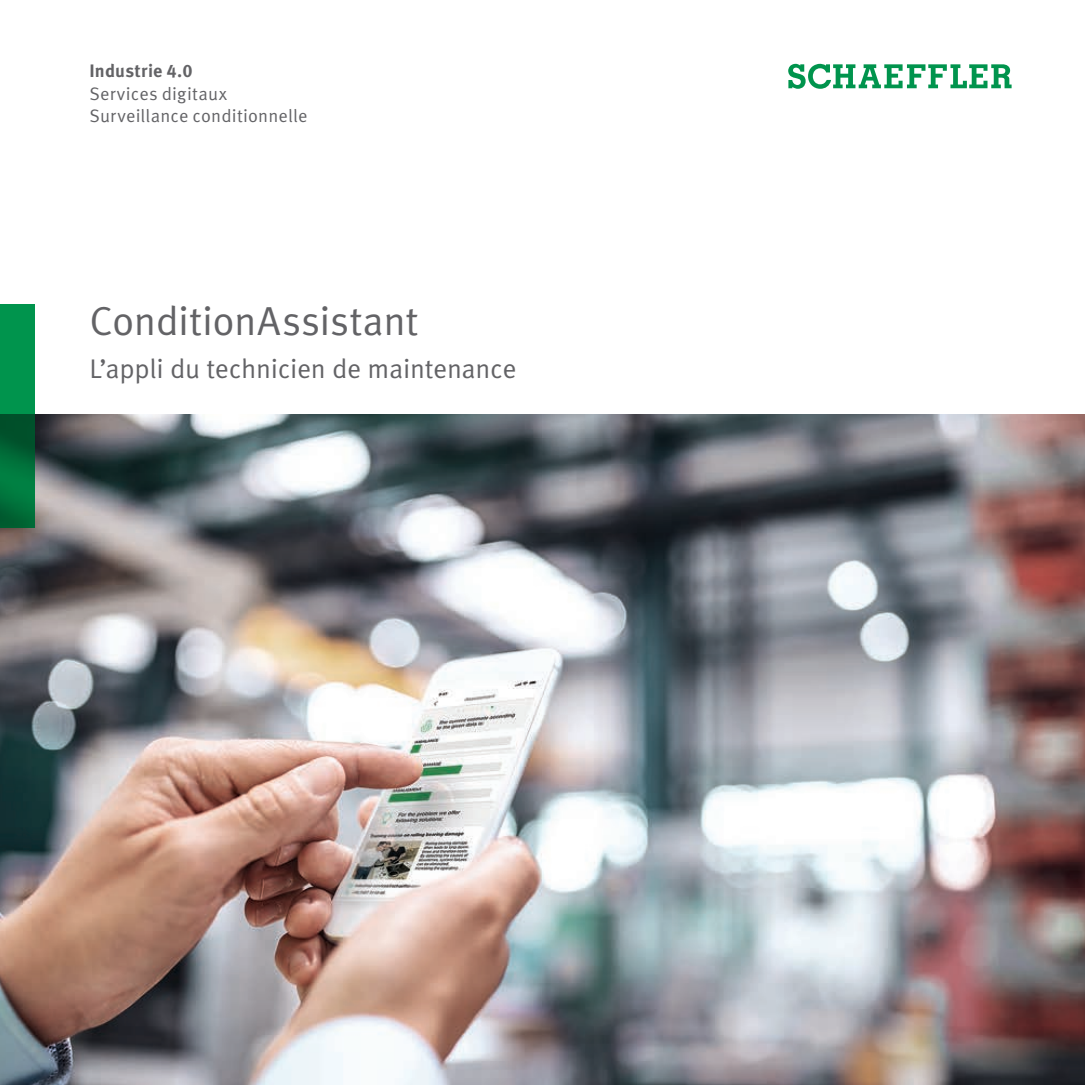
<style>
.page{position:relative;width:1085px;height:1085px;background:#fff}
.page>*{position:absolute;margin:0;border:0;box-sizing:border-box;transform-origin:0 0}
.t1{font:40.5px "Schaeffler Meta";letter-spacing:-.01em;color:#636366}
.t2{font:27px "Schaeffler Meta";letter-spacing:-.015em;color:#636366}
.t3{font:18px/22.5px "Schaeffler Meta";letter-spacing:.01em;color:#636366}
.t4{font:700 18px "Schaeffler Meta";letter-spacing:.015em;color:#636366}
</style>
<div class="page">
<img style="left:0;top:415px;width:1084px;height:669px">
<svg style="left:788px;top:64px;width:223px;height:25px"></svg>
<svg style="left:0;top:304px;width:35px;height:223px;background:#007d41"></svg>
<p class="t4" style="left:89px;top:60px;width:105px">Industrie 4.0</p>
<p class="t3" style="left:89px;top:83px;width:220px">Services digitaux<br>Surveillance conditionnelle</p>
<h1 class="t1" style="left:89px;top:296px;width:330px">ConditionAssistant</h1>
<h2 class="t2" style="left:89px;top:352px;width:428px">L’appli du technicien de maintenance</h2>
</div>
